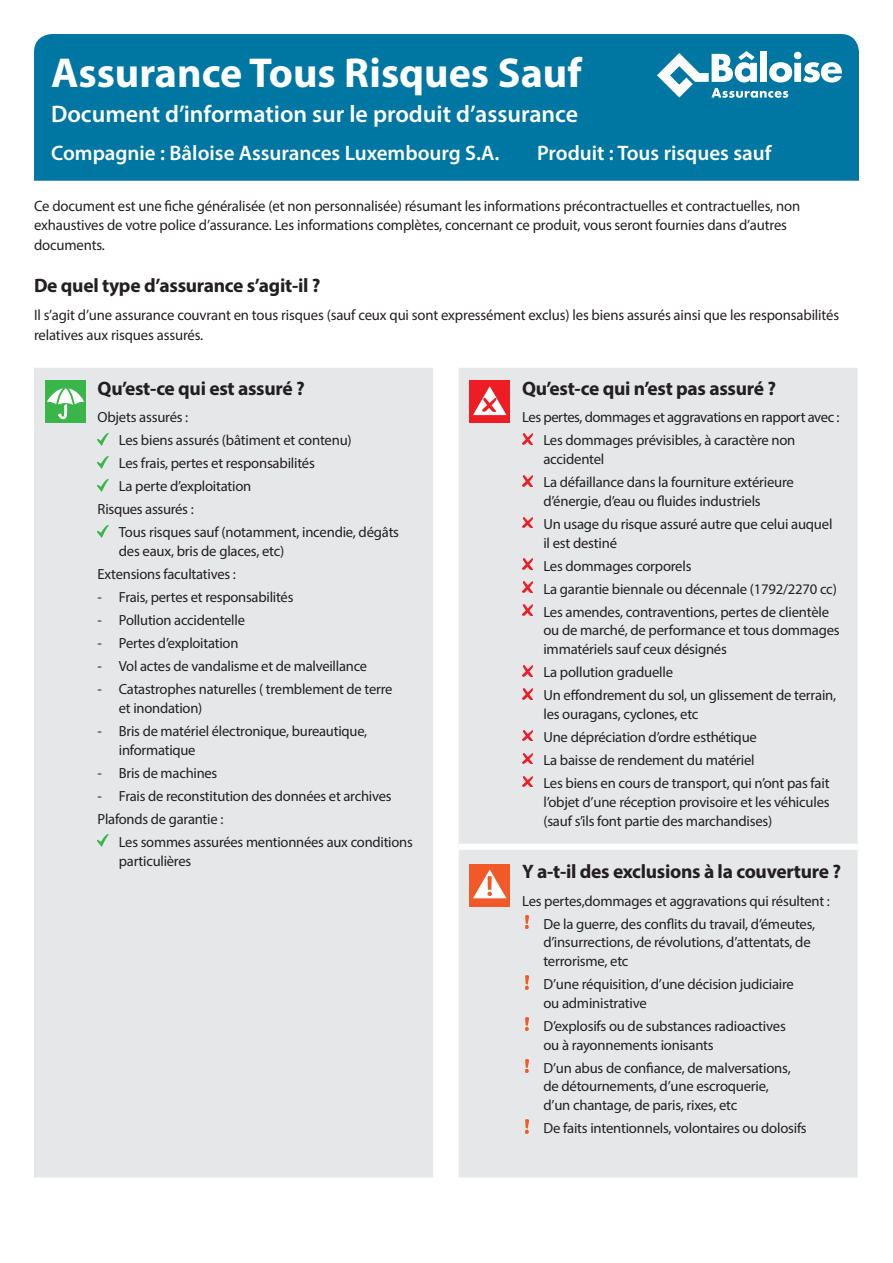
<style>
.page{position:relative;width:893px;height:1263px;background:#fff}
.page>*{position:absolute;margin:0;border:0;box-sizing:border-box;transform-origin:0 0}
.t1{font:700 42px "Myriad Pro";color:#fff}
.t2{font:600 24px "Myriad Pro";color:#fff}
.t3{font:600 21px "Myriad Pro";color:#fff}
.t4{font:700 19.5px "Myriad Pro";letter-spacing:-.015em;color:#231f20}
.t5{font:15px/19.5px "Myriad Pro";letter-spacing:-.01em;color:#231f20}
.t6{font:14.7px/23px "Myriad Pro";letter-spacing:-.015em;color:#231f20}
</style>
<div class="page">
<div style="left:34px;top:34px;width:825px;height:147px;background:#0076a3"></div>
<svg style="left:657px;top:51px;width:185px;height:47px"></svg>
<div style="left:34px;top:368px;width:824px;height:809px;background:#e6e7e9"></div>
<div style="left:459px;top:844px;width:59px;height:6px;background:#fff"></div>
<div style="left:518px;top:844px;width:340px;height:6px;background:#fff"></div>
<div style="left:433px;top:848px;width:26px;height:6px;background:#fff"></div>
<div style="left:45px;top:380px;width:41px;height:43px;background:#3ab54a"></div>
<svg style="left:47px;top:384px;width:37px;height:35px"></svg>
<svg style="left:98px;top:433px;width:10px;height:12px"></svg>
<svg style="left:98px;top:456px;width:10px;height:12px"></svg>
<svg style="left:98px;top:479px;width:10px;height:12px"></svg>
<svg style="left:98px;top:525px;width:10px;height:12px"></svg>
<svg style="left:98px;top:835px;width:10px;height:12px"></svg>
<div style="left:469px;top:380px;width:41px;height:43px;background:#ee1d23"></div>
<svg style="left:473px;top:386px;width:33px;height:29px"></svg>
<svg style="left:522px;top:433px;width:11px;height:11px"></svg>
<svg style="left:522px;top:475px;width:11px;height:11px"></svg>
<svg style="left:522px;top:517px;width:11px;height:11px"></svg>
<svg style="left:522px;top:559px;width:11px;height:11px"></svg>
<svg style="left:522px;top:582px;width:11px;height:11px"></svg>
<svg style="left:522px;top:605px;width:11px;height:11px"></svg>
<svg style="left:522px;top:665px;width:11px;height:11px"></svg>
<svg style="left:522px;top:688px;width:11px;height:11px"></svg>
<svg style="left:522px;top:730px;width:11px;height:11px"></svg>
<svg style="left:522px;top:753px;width:11px;height:11px"></svg>
<svg style="left:522px;top:776px;width:11px;height:11px"></svg>
<div style="left:469px;top:864px;width:41px;height:42px;background:#f15929"></div>
<svg style="left:473px;top:869px;width:33px;height:29px"></svg>
<svg style="left:525px;top:915px;width:4px;height:13px"></svg>
<svg style="left:525px;top:976px;width:4px;height:13px"></svg>
<img style="left:525px;top:1017px;width:4px;height:14px">
<svg style="left:525px;top:1059px;width:4px;height:13px"></svg>
<svg style="left:525px;top:1120px;width:4px;height:13px"></svg>
<h1 class="t1" style="left:51px;top:45px;width:532px">Assurance Tous Risques Sauf</h1>
<h2 class="t2" style="left:51px;top:99px;width:529px">Document d’information sur le produit d’assurance</h2>
<h3 class="t3" style="left:51px;top:140px;width:450px">Compagnie : Bâloise Assurances Luxembourg S.A.</h3>
<h3 class="t3" style="left:537px;top:140px;width:236px">Produit : Tous risques sauf</h3>
<p class="t5" style="left:34px;top:196px;width:768px">Ce document est une fiche généralisée (et non personnalisée) résumant les informations précontractuelles et contractuelles, non exhaustives de votre police d’assurance. Les informations complètes, concernant ce produit, vous seront fournies dans d’autres documents.</p>
<h3 class="t4" style="left:34px;top:273px;width:288px">De quel type d’assurance s’agit-il ?</h3>
<p class="t5" style="left:34px;top:305px;width:807px">Il s’agit d’une assurance couvrant en tous risques (sauf ceux qui sont expressément exclus) les biens assurés ainsi que les responsabilités relatives aux risques assurés.</p>
<h3 class="t4" style="left:98px;top:376px;width:209px">Qu’est-ce qui est assuré ?</h3>
<p class="t6" style="left:98px;top:406px;width:92px">Objets assurés :</p>
<p class="t6" style="left:119px;top:429px;width:234px">Les biens assurés (bâtiment et contenu)</p>
<p class="t6" style="left:119px;top:452px;width:198px">Les frais, pertes et responsabilités</p>
<p class="t6" style="left:119px;top:475px;width:134px">La perte d’exploitation</p>
<p class="t6" style="left:98px;top:498px;width:98px">Risques assurés :</p>
<p class="t6" style="left:119px;top:521px;width:282px">Tous risques sauf (notamment, incendie, dégâts</p>
<p class="t6" style="left:98px;top:539px;width:188px;text-indent:21px">des eaux, bris de glaces, etc)<br>Extensions facultatives :</p>
<p class="t6" style="left:98px;top:585px;width:197px">- Frais, pertes et responsabilités</p>
<p class="t6" style="left:98px;top:608px;width:149px">- Pollution accidentelle</p>
<p class="t6" style="left:98px;top:632px;width:142px">- Pertes d’exploitation</p>
<p class="t6" style="left:98px;top:655px;width:271px">- Vol actes de vandalisme et de malveillance</p>
<p class="t6" style="left:119px;top:680px;width:275px;line-height:18.8px;text-indent:-21px">- Catastrophes naturelles ( tremblement de terre et inondation)</p>
<p class="t6" style="left:119px;top:721px;width:250px;line-height:18.8px;text-indent:-21px">- Bris de matériel électronique, bureautique, informatique</p>
<p class="t6" style="left:98px;top:761px;width:121px">- Bris de machines</p>
<p class="t6" style="left:98px;top:784px;width:295px">- Frais de reconstitution des données et archives<br>Plafonds de garantie :</p>
<p class="t6" style="left:119px;top:832px;width:296px;line-height:18.8px">Les sommes assurées mentionnées aux conditions particulières</p>
<h3 class="t4" style="left:522px;top:376px;width:255px">Qu’est-ce qui n’est pas assuré ?</h3>
<p class="t6" style="left:543px;top:406px;width:298px;text-indent:-21px">Les pertes, dommages et aggravations en rapport avec :<br>Les dommages prévisibles, à caractère non</p>
<p class="t6" style="left:543px;top:447px;width:252px">accidentel<br>La défaillance dans la fourniture extérieure</p>
<p class="t6" style="left:543px;top:489px;width:291px">d’énergie, d’eau ou fluides industriels<br>Un usage du risque assuré autre que celui auquel</p>
<p class="t6" style="left:543px;top:531px;width:295px">il est destiné<br>Les dommages corporels<br>La garantie biennale ou décennale (1792/2270 cc)<br>Les amendes, contraventions, pertes de clientèle</p>
<p class="t6" style="left:543px;top:621px;width:298px;line-height:18.8px">ou de marché, de performance et tous dommages immatériels sauf ceux désignés</p>
<p class="t6" style="left:543px;top:660px;width:294px">La pollution graduelle<br>Un effondrement du sol, un glissement de terrain,</p>
<p class="t6" style="left:543px;top:702px;width:288px">les ouragans, cyclones, etc<br>Une dépréciation d’ordre esthétique<br>La baisse de rendement du matériel<br>Les biens en cours de transport, qui n’ont pas fait</p>
<p class="t6" style="left:543px;top:792px;width:288px;line-height:18.8px">l’objet d’une réception provisoire et les véhicules (sauf s’ils font partie des marchandises)</p>
<h3 class="t4" style="left:522px;top:859px;width:321px">Y a-t-il des exclusions à la couverture ?</h3>
<p class="t6" style="left:522px;top:889px;width:309px;text-align:center">Les pertes,dommages et aggravations qui résultent :<br>De la guerre, des conflits du travail, d’émeutes,</p>
<p class="t6" style="left:543px;top:933px;width:269px;line-height:18.8px">d’insurrections, de révolutions, d’attentats, de terrorisme, etc</p>
<p class="t6" style="left:543px;top:974px;width:252px;line-height:18.8px">D’une réquisition, d’une décision judiciaire ou administrative</p>
<p class="t6" style="left:543px;top:1016px;width:244px;line-height:18.8px">D’explosifs ou de substances radioactives ou à rayonnements ionisants</p>
<p class="t6" style="left:543px;top:1058px;width:249px;line-height:18.8px">D’un abus de confiance, de malversations, de détournements, d’une escroquerie, d’un chantage, de paris, rixes, etc</p>
<p class="t6" style="left:543px;top:1116px;width:265px">De faits intentionnels, volontaires ou dolosifs</p>
</div>
